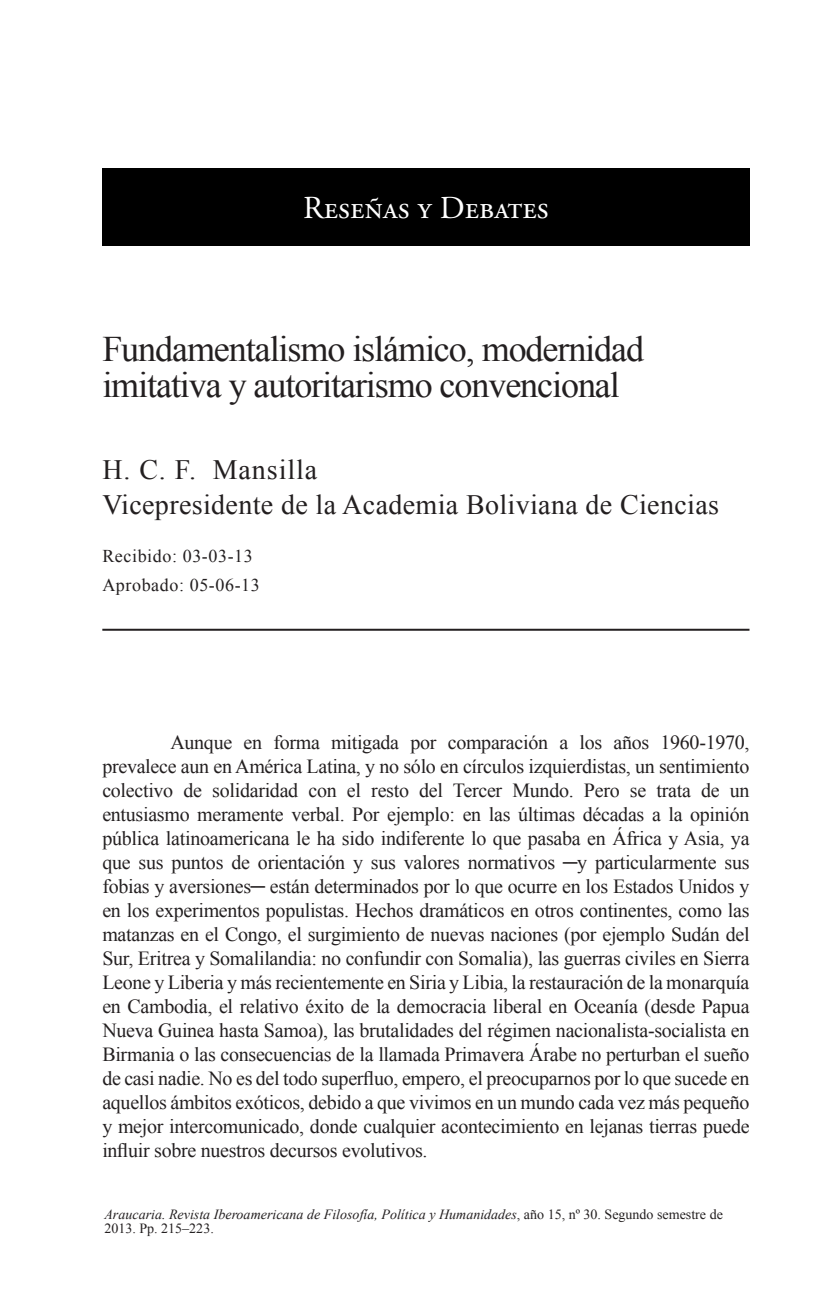
<style>
.page{position:relative;width:823px;height:1295px;background:#fff}
.page>*{position:absolute;margin:0;border:0;box-sizing:border-box;transform-origin:0 0}
.Título{font:36px/36px "Times New Roman";letter-spacing:-.03em;color:#231f20}
.Categoría{font:32px "Adobe Garamond Pro";color:#fff}
.Institución{font:28px "Times New Roman";letter-spacing:.01em;color:#231f20}
.Autor{font:28px "Times New Roman";letter-spacing:.03em;color:#231f20}
.t1{font:20px/24px "Times New Roman";letter-spacing:-.015em;color:#231f20;text-align:justify}
.Institución-2{font:18px "Times New Roman";letter-spacing:.03em;color:#231f20}
.t2{font:italic 14px/14px "Times New Roman";color:#231f20}
.s1{font-style:normal}
</style>
<div class="page">
<hr style="left:102px;top:629px;width:647px;height:2px;background:#231f20">
<div style="left:102px;top:168px;width:647px;height:77px;background:#000"></div>
<p class="Categoría" style="left:303px;top:189px;width:247px">Reseñas y Debates</p>
<p class="Título" style="left:102px;top:330px;width:543px">Fundamentalismo islámico, modernidad imitativa y autoritarismo convencional</p>
<p class="Autor" style="left:102px;top:450px;width:216px">H. C. F. Mansilla</p>
<p class="Institución" style="left:102px;top:486px;width:618px">Vicepresidente de la Academia Boliviana de Ciencias</p>
<p class="Institución-2" style="left:102px;top:544px;width:152px">Recibido: 03-03-13</p>
<p class="Institución-2" style="left:102px;top:572px;width:159px">Aprobado: 05-06-13</p>
<p class="t1" style="left:102px;top:730px;width:648px;text-indent:68px">Aunque en forma mitigada por comparación a los años 1960-1970, prevalece aun en América Latina, y no sólo en círculos izquierdistas, un sentimiento colectivo de solidaridad con el resto del Tercer Mundo. Pero se trata de un entusiasmo meramente verbal. Por ejemplo: en las últimas décadas a la opinión pública latinoamericana le ha sido indiferente lo que pasaba en África y Asia, ya que sus puntos de orientación y sus valores normativos ─y particularmente sus fobias y aversiones─ están determinados por lo que ocurre en los Estados Unidos y en los experimentos populistas. Hechos dramáticos en otros continentes, como las matanzas en el Congo, el surgimiento de nuevas naciones (por ejemplo Sudán del Sur, Eritrea y Somalilandia: no confundir con Somalia), las guerras civiles en Sierra Leone y Liberia y más recientemente en Siria y Libia, la restauración de la monarquía en Cambodia, el relativo éxito de la democracia liberal en Oceanía (desde Papua Nueva Guinea hasta Samoa), las brutalidades del régimen nacionalista-socialista en Birmania o las consecuencias de la llamada Primavera Árabe no perturban el sueño de casi nadie. No es del todo superfluo, empero, el preocuparnos por lo que sucede en aquellos ámbitos exóticos, debido a que vivimos en un mundo cada vez más pequeño y mejor intercomunicado, donde cualquier acontecimiento en lejanas tierras puede influir sobre nuestros decursos evolutivos.</p>
<p class="t2" style="left:104px;top:1207px;width:619px">Araucaria. Revista Iberoamericana de Filosofía, Política y Humanidades<span class="s1">, año 15, nº 30. Segundo semestre de<br>2013. Pp. 215–223.</span></p>
</div>
